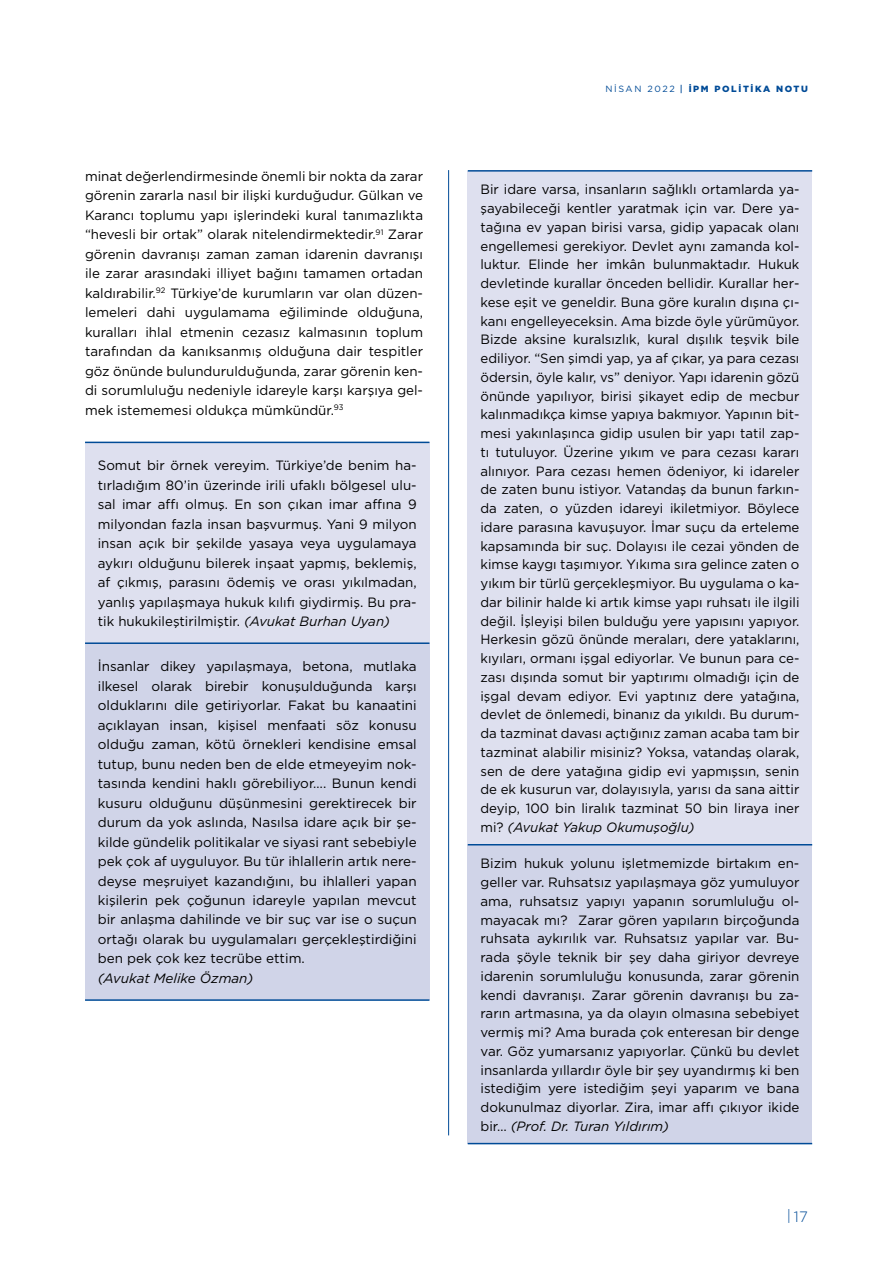
<style>
.page{position:relative;width:893px;height:1263px;background:#fff}
.page>*{position:absolute;margin:0;border:0;box-sizing:border-box;transform-origin:0 0}
.t1{font:300 15px "Gotham";color:#004b97}
.t2{font:13.5px/18.8px "Gotham";color:#000;text-align:justify}
.t3{font:italic 13.5px "Gotham";color:#000}
.t4{font:900 9px "Gotham";letter-spacing:.18em;color:#004b97}
.s1{font-style:italic}
.s2{font-weight:400}
.s3{font-weight:500}
</style>
<div class="page">
<hr style="left:448px;top:170px;width:1px;height:965px;background:#004b97">
<div style="left:85px;top:442px;width:344px;height:201px;background:#dee0ef"></div>
<div style="left:85px;top:643px;width:344px;height:357px;background:#d0d4e8"></div>
<hr style="left:85px;top:442px;width:344px;height:1px;background:#004b97">
<hr style="left:85px;top:642px;width:344px;height:2px;background:#004b97">
<hr style="left:85px;top:999px;width:344px;height:2px;background:#004b97">
<div style="left:468px;top:171px;width:344px;height:674px;background:#dee0ef"></div>
<div style="left:468px;top:845px;width:344px;height:298px;background:#d0d4e8"></div>
<hr style="left:468px;top:170px;width:344px;height:2px;background:#004b97">
<hr style="left:468px;top:844px;width:344px;height:1px;background:#004b97">
<hr style="left:468px;top:1143px;width:344px;height:1px;background:#004b97">
<p class="t2" style="left:85px;top:166px;width:340px;line-height:19.5px">minat değerlendirmesinde önemli bir nokta da zarar görenin zararla nasıl bir ilişki kurduğudur. Gülkan ve Karancı toplumu yapı işlerindeki kural tanımazlıkta “hevesli bir ortak” olarak nitelendirmektedir.<sup>91</sup> Zarar görenin davranışı zaman zaman idarenin davranışı ile zarar arasındaki illiyet bağını tamamen ortadan kaldırabilir.<sup>92</sup> Türkiye’de kurumların var olan düzen&shy;lemeleri dahi uygulamama eğiliminde olduğuna, kuralları ihlal etmenin cezasız kalmasının toplum tarafından da kanıksanmış olduğuna dair tespitler göz önünde bulundurulduğunda, zarar görenin ken&shy;di sorumluluğu nedeniyle idareyle karşı karşıya gel&shy;mek istememesi oldukça mümkündür.<sup>93</sup></p>
<p class="t2" style="left:98px;top:455px;width:320px;line-height:19.5px">Somut bir örnek vereyim. Türkiye’de benim ha&shy;tırladığım 80’in üzerinde irili ufaklı bölgesel ulu&shy;sal imar affı olmuş. En son çıkan imar affına 9 milyondan fazla insan başvurmuş. Yani 9 milyon insan açık bir şekilde yasaya veya uygulamaya aykırı olduğunu bilerek inşaat yapmış, beklemiş, af çıkmış, parasını ödemiş ve orası yıkılmadan, yanlış yapılaşmaya hukuk kılıfı giydirmiş. Bu pra&shy;tik hukukileştirilmiştir. <span class="s1">(Avukat Burhan Uyan)</span></p>
<p class="t2" style="left:98px;top:656px;width:320px;line-height:19.5px">İnsanlar dikey yapılaşmaya, betona, mutlaka ilkesel olarak birebir konuşulduğunda karşı olduklarını dile getiriyorlar. Fakat bu kanaatini açıklayan insan, kişisel menfaati söz konusu olduğu zaman, kötü örnekleri kendisine emsal tutup, bunu neden ben de elde etmeyeyim nok&shy;tasında kendini haklı görebiliyor…. Bunun kendi kusuru olduğunu düşünmesini gerektirecek bir durum da yok aslında, Nasılsa idare açık bir şe&shy;kilde gündelik politikalar ve siyasi rant sebebiyle pek çok af uyguluyor. Bu tür ihlallerin artık nere&shy;deyse meşruiyet kazandığını, bu ihlalleri yapan kişilerin pek çoğunun idareyle yapılan mevcut bir anlaşma dahilinde ve bir suç var ise o suçun ortağı olarak bu uygulamaları gerçekleştirdiğini ben pek çok kez tecrübe ettim.</p>
<p class="t3" style="left:98px;top:969px;width:157px">(Avukat Melike Özman)</p>
<p class="t4" style="left:605px;top:83px;width:204px"><span class="s2">NİSAN 2022</span> <span class="s3">|</span> İPM POLİTİKA NOTU</p>
<p class="t2" style="left:480px;top:180px;width:320px">Bir idare varsa, insanların sağlıklı ortamlarda ya&shy;şayabileceği kentler yaratmak için var. Dere ya&shy;tağına ev yapan birisi varsa, gidip yapacak olanı engellemesi gerekiyor. Devlet aynı zamanda kol&shy;luktur. Elinde her imkân bulunmaktadır. Hukuk devletinde kurallar önceden bellidir. Kurallar her&shy;kese eşit ve geneldir. Buna göre kuralın dışına çı&shy;kanı engelleyeceksin. Ama bizde öyle yürümüyor.<br>Bizde aksine kuralsızlık, kural dışılık teşvik bile ediliyor. “Sen şimdi yap, ya af çıkar, ya para cezası ödersin, öyle kalır, vs” deniyor. Yapı idarenin gözü önünde yapılıyor, birisi şikayet edip de mecbur kalınmadıkça kimse yapıya bakmıyor. Yapının bit&shy;mesi yakınlaşınca gidip usulen bir yapı tatil zap&shy;tı tutuluyor. Üzerine yıkım ve para cezası kararı alınıyor. Para cezası hemen ödeniyor, ki idareler de zaten bunu istiyor. Vatandaş da bunun farkın&shy;da zaten, o yüzden idareyi ikiletmiyor. Böylece idare parasına kavuşuyor. İmar suçu da erteleme kapsamında bir suç. Dolayısı ile cezai yönden de kimse kaygı taşımıyor. Yıkıma sıra gelince zaten o yıkım bir türlü gerçekleşmiyor. Bu uygulama o ka&shy;dar bilinir halde ki artık kimse yapı ruhsatı ile ilgili değil. İşleyişi bilen bulduğu yere yapısını yapıyor.<br>Herkesin gözü önünde meraları, dere yataklarını, kıyıları, ormanı işgal ediyorlar. Ve bunun para ce&shy;zası dışında somut bir yaptırımı olmadığı için de işgal devam ediyor. Evi yaptınız dere yatağına, devlet de önlemedi, binanız da yıkıldı. Bu durum&shy;da tazminat davası açtığınız zaman acaba tam bir tazminat alabilir misiniz? Yoksa, vatandaş olarak, sen de dere yatağına gidip evi yapmışsın, senin de ek kusurun var, dolayısıyla, yarısı da sana aittir deyip, 100 bin liralık tazminat 50 bin liraya iner mi? <span class="s1">(Avukat Yakup Okumuşoğlu)</span></p>
<p class="t2" style="left:480px;top:854px;width:320px">Bizim hukuk yolunu işletmemizde birtakım en&shy;geller var. Ruhsatsız yapılaşmaya göz yumuluyor ama, ruhsatsız yapıyı yapanın sorumluluğu ol&shy;mayacak mı? Zarar gören yapıların birçoğunda ruhsata aykırılık var. Ruhsatsız yapılar var. Bu&shy;rada şöyle teknik bir şey daha giriyor devreye idarenin sorumluluğu konusunda, zarar görenin kendi davranışı. Zarar görenin davranışı bu za&shy;rarın artmasına, ya da olayın olmasına sebebiyet vermiş mi? Ama burada çok enteresan bir denge var. Göz yumarsanız yapıyorlar. Çünkü bu devlet insanlarda yıllardır öyle bir şey uyandırmış ki ben istediğim yere istediğim şeyi yaparım ve bana dokunulmaz diyorlar. Zira, imar affı çıkıyor ikide bir… <span class="s1">(Prof. Dr. Turan Yıldırım)</span></p>
<p class="t1" style="left:787px;top:1207px;width:23px">|17</p>
</div>
